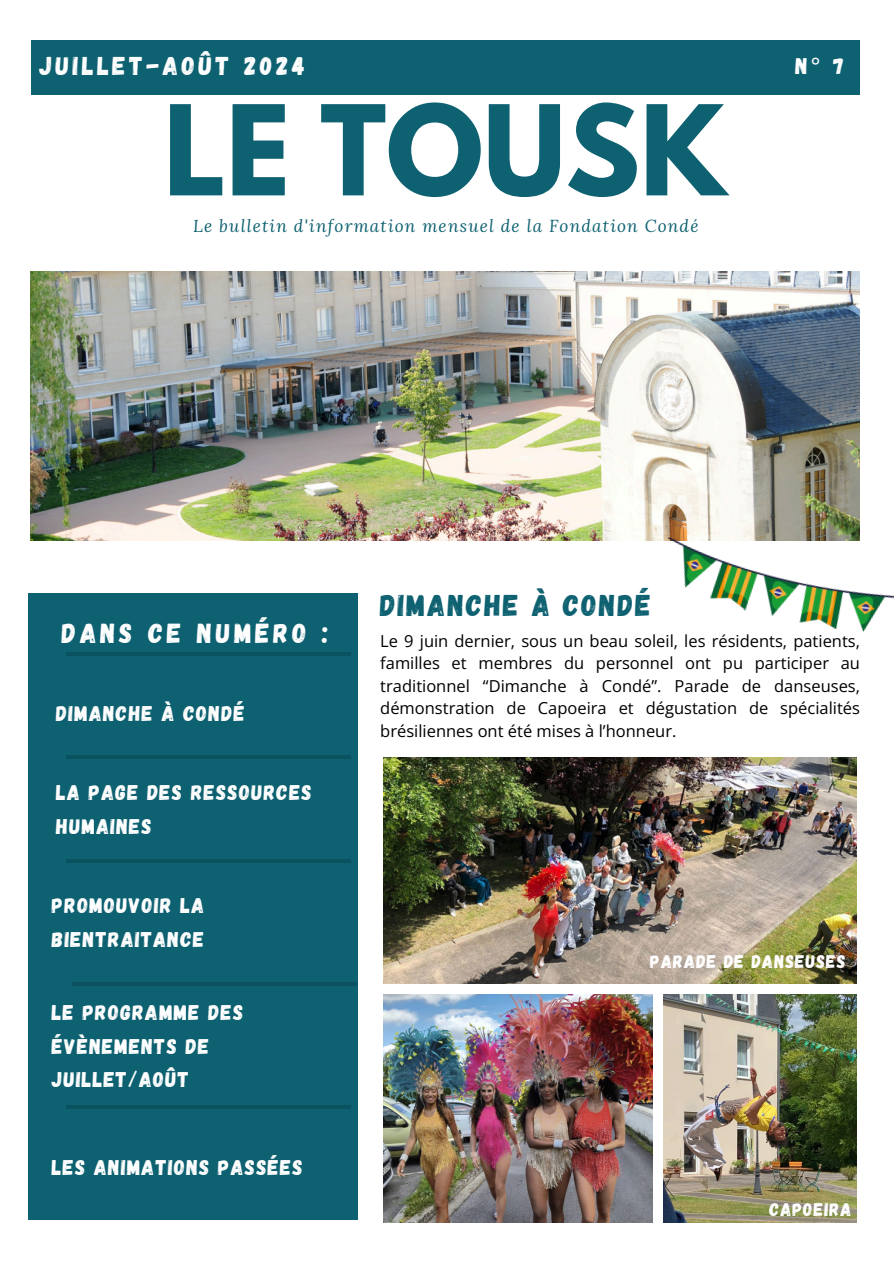
<style>
.page{position:relative;width:894px;height:1264px;background:#fff}
.page>*{position:absolute;margin:0;border:0;box-sizing:border-box;transform-origin:0 0}
.t1{font:700 110.55px "League Spartan";color:#0e6171}
.t2{font:30px "Gagalin";letter-spacing:.07em;color:#0e6171}
.t3{font:27.45px "Gagalin";letter-spacing:.14em;color:#fff}
.t4{font:25.65px "Gagalin";letter-spacing:.14em;color:#fff}
.t5{font:22.5px "Gagalin";color:#fff}
.t6{font:21.3px/33.8px "Gagalin";letter-spacing:.06em;color:#fff}
.t7{font:18.3px "Gagalin";letter-spacing:.06em;color:#fff}
.t8{font:italic 17.1px "Lora";letter-spacing:.07em;color:#0e6171}
.t9{font:16.5px/22.5px "Open Sans";color:#000;text-align:justify}
.s1{font-family:"Noto Sans"}
</style>
<div class="page">
<img style="left:383px;top:757px;width:473px;height:226px">
<img style="left:383px;top:994px;width:269px;height:228px">
<img style="left:663px;top:994px;width:193px;height:228px">
<div style="left:31px;top:40px;width:828px;height:54px;background:#0e6171"></div>
<div style="left:29px;top:594px;width:328px;height:625px;background:#0e6171"></div>
<hr style="left:66px;top:652px;width:285px;height:4px;background:#0b5260">
<hr style="left:66px;top:755px;width:285px;height:4px;background:#0b5260">
<svg style="left:66px;top:859px;width:285px;height:3px"></svg>
<hr style="left:72px;top:982px;width:285px;height:3px;background:#000">
<hr style="left:66px;top:1105px;width:285px;height:3px;background:#000">
<img style="left:31px;top:271px;width:828px;height:269px">
<img style="left:655px;top:537px;width:238px;height:95px">
<h5 class="t4" style="left:40px;top:49px;width:267px">JUILLET-AOÛT 2024</h5>
<h5 class="t5" style="left:795px;top:51px;width:50px">N<span class="s1">°</span> 7</h5>
<p class="t1" style="left:163px;top:96px;width:565px">LE TOUSK</p>
<h3 class="t8" style="left:193px;top:214px;width:507px">Le bulletin d'information mensuel de la Fondation Condé</h3>
<p class="t3" style="left:62px;top:615px;width:268px">DANS CE NUMÉRO :</p>
<h5 class="t6" style="left:56px;top:695px;width:190px">DIMANCHE À CONDÉ</h5>
<p class="t6" style="left:56px;top:774px;width:257px">LA PAGE DES RESSOURCES<br>HUMAINES</p>
<p class="t6" style="left:52px;top:887px;width:154px">PROMOUVOIR LA<br>BIENTRAITANCE</p>
<h5 class="t6" style="left:52px;top:994px;width:193px">LE PROGRAMME DES<br>ÉVÈNEMENTS DE<br>JUILLET/AOÛT</h5>
<h5 class="t6" style="left:52px;top:1148px;width:252px">LES ANIMATIONS PASSÉES</h5>
<h4 class="t2" style="left:380px;top:586px;width:272px">DIMANCHE À CONDÉ</h4>
<h5 class="t9" style="left:380px;top:629px;width:481px">Le 9 juin dernier, sous un beau soleil, les résidents, patients, familles et membres du personnel ont pu participer au traditionnel “Dimanche à Condé”. Parade de danseuses, démonstration de Capoeira et dégustation de spécialités brésiliennes ont été mises à l’honneur.</h5>
<h2 class="t7" style="left:650px;top:950px;width:197px">PARADE DE DANSEUSES</h2>
<p class="t7" style="left:769px;top:1197px;width:83px">CAPOEIRA</p>
</div>
